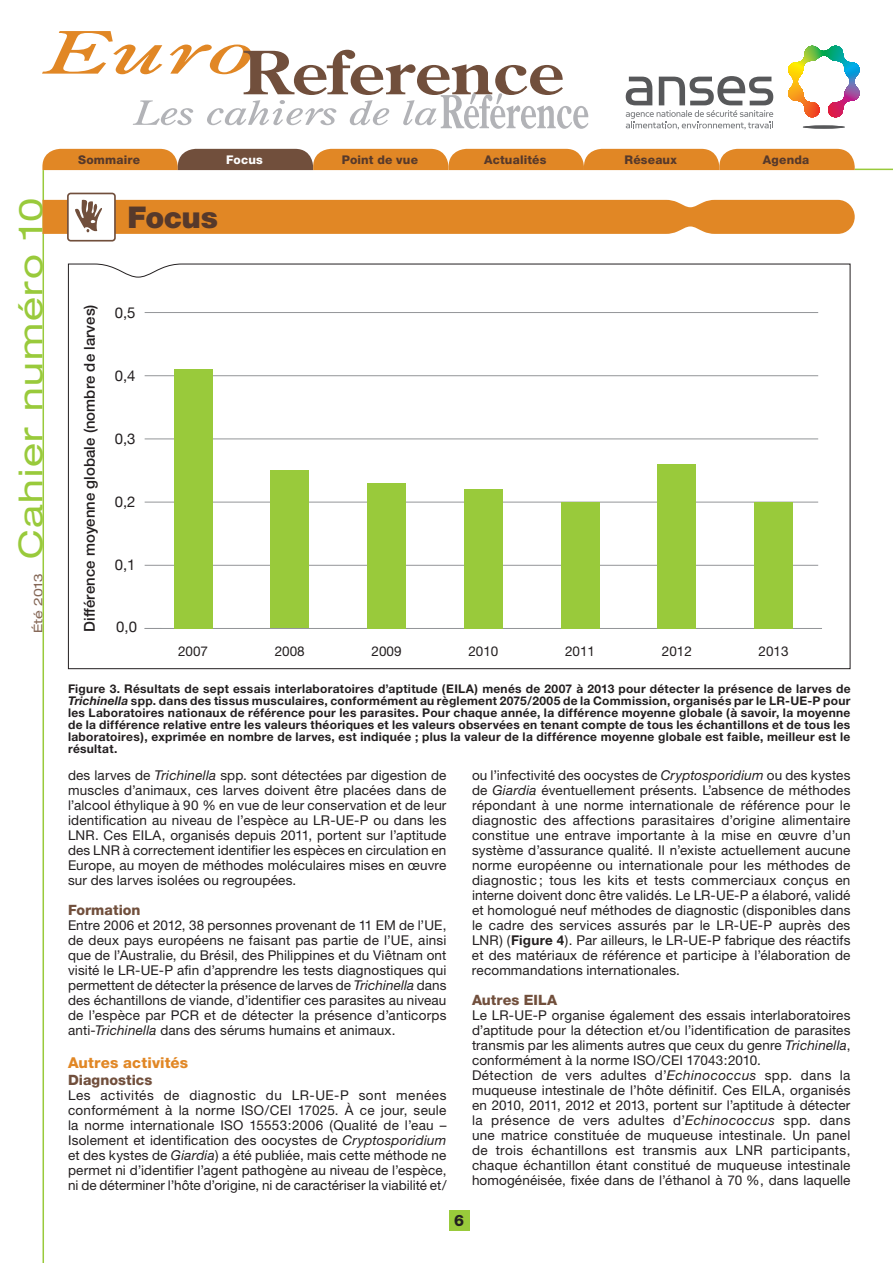
<style>
.page{position:relative;width:893px;height:1263px;background:#fff}
.page>*{position:absolute;margin:0;border:0;box-sizing:border-box;transform-origin:0 0}
.t1{font:expanded 33px "Helvetica Neue";letter-spacing:.05em;color:#99ca3b;scale:1.1 1}
.t2{font:900 30px "Helvetica Neue";letter-spacing:-.02em;color:#56392b}
.t3{font:800 15.75px "Helvetica Neue";color:#231f20}
.t4{font:500 15px "Helvetica Neue";letter-spacing:.005em;color:#231f20}
.t5{font:15px "Helvetica Neue";color:#231f20}
.t6{font:800 15px "Helvetica Neue";letter-spacing:.01em;color:#e18725}
.t7{font:800 14.25px "Helvetica Neue";letter-spacing:.005em;color:#714f3c}
.t8{font:13.5px/15px "Helvetica Neue";letter-spacing:.01em;color:#231f20;text-align:justify}
.t9{font:700 12px/12px "Helvetica Neue";letter-spacing:.025em;color:#231f20;text-align:justify}
.t10{font:800 12px "Helvetica Neue";letter-spacing:.02em;color:#56392b}
.t11{font:expanded 12px "Helvetica Neue";color:#856756;scale:1.1 1}
.t12{font:800 12px "Helvetica Neue";letter-spacing:.015em;color:#fff}
.s1{font-style:italic}
.s2{font-weight:700}
</style>
<div class="page">
<svg style="left:42px;top:31px;width:546px;height:98px"></svg>
<svg style="left:788px;top:45px;width:72px;height:73px"></svg>
<hr style="left:822px;top:82px;width:3px;height:36px;background:#ee1d23">
<svg style="left:803px;top:125px;width:42px;height:4px"></svg>
<svg style="left:626px;top:76px;width:147px;height:54px"></svg>
<div style="left:449px;top:1210px;width:20px;height:21px;background:#99ca3b"></div>
<hr style="left:855px;top:169px;width:38px;height:1px;background:#99ca3b">
<svg style="left:42px;top:149px;width:813px;height:21px;background:#d08332"></svg>
<svg style="left:68px;top:263px;width:783px;height:406px"></svg>
<hr style="left:43px;top:170px;width:1px;height:1093px;background:#99ca3b">
<div style="left:67px;top:193px;width:49px;height:49px;border:2px solid #714f3c;border-radius:3px"></div>
<svg style="left:43px;top:199px;width:812px;height:35px;background:#e19037"></svg>
<p class="t10" style="left:78px;top:153px;width:64px">Sommaire</p>
<p class="t12" style="left:226px;top:153px;width:38px">Focus</p>
<p class="t10" style="left:342px;top:153px;width:78px">Point de vue</p>
<p class="t10" style="left:484px;top:153px;width:64px">Actualités</p>
<p class="t10" style="left:624px;top:153px;width:54px">Réseaux</p>
<p class="t10" style="left:763px;top:153px;width:48px">Agenda</p>
<h1 class="t1" style="left:11px;top:559px;width:330px;rotate:-90deg">Cahier numéro 10</h1>
<h2 class="t2" style="left:128px;top:199px;width:92px">Focus</h2>
<p class="t4" style="left:80px;top:632px;width:329px;rotate:-90deg">Différence moyenne globale (nombre de larves)</p>
<p class="t5" style="left:115px;top:303px;width:22px">0,5</p>
<p class="t5" style="left:115px;top:367px;width:22px">0,4</p>
<p class="t5" style="left:115px;top:430px;width:22px">0,3</p>
<p class="t5" style="left:115px;top:493px;width:22px">0,2</p>
<p class="t5" style="left:115px;top:556px;width:22px">0,1</p>
<p class="t11" style="left:31px;top:633px;width:56px;rotate:-90deg">Été 2013</p>
<p class="t5" style="left:116px;top:618px;width:22px">0,0</p>
<p class="t8" style="left:178px;top:643px;width:32px">2007</p>
<p class="t8" style="left:275px;top:643px;width:32px">2008</p>
<p class="t8" style="left:372px;top:643px;width:32px">2009</p>
<p class="t8" style="left:468px;top:643px;width:32px">2010</p>
<p class="t8" style="left:565px;top:643px;width:32px">2011</p>
<p class="t8" style="left:662px;top:643px;width:32px">2012</p>
<p class="t8" style="left:759px;top:643px;width:32px">2013</p>
<p class="t9" style="left:68px;top:682px;width:784px">Figure 3. Résultats de sept essais interlaboratoires d’aptitude (EILA) menés de 2007 à 2013 pour détecter la présence de larves de <span class="s1">Trichinella</span> spp. dans des tissus musculaires, conformément au règlement 2075/2005 de la Commission, organisés par le LR-UE-P pour les Laboratoires nationaux de référence pour les parasites. Pour chaque année, la différence moyenne globale (à savoir, la moyenne de la différence relative entre les valeurs théoriques et les valeurs observées en tenant compte de tous les échantillons et de tous les laboratoires), exprimée en nombre de larves, est indiquée ; plus la valeur de la différence moyenne globale est faible, meilleur est le résultat.</p>
<p class="t8" style="left:68px;top:767px;width:380px">des larves de <span class="s1">Trichinella</span> spp. sont détectées par digestion de muscles d’animaux, ces larves doivent être placées dans de l’alcool éthylique à 90 % en vue de leur conservation et de leur identification au niveau de l’espèce au LR-UE-P ou dans les LNR. Ces EILA, organisés depuis 2011, portent sur l’aptitude des LNR à correctement identifier les espèces en circulation en Europe, au moyen de méthodes moléculaires mises en œuvre sur des larves isolées ou regroupées.</p>
<p class="t7" style="left:68px;top:901px;width:74px">Formation</p>
<p class="t8" style="left:68px;top:917px;width:380px">Entre 2006 et 2012, 38 personnes provenant de 11 EM de l’UE, de deux pays européens ne faisant pas partie de l’UE, ainsi que de l’Australie, du Brésil, des Philippines et du Viêtnam ont visité le LR-UE-P afin d’apprendre les tests diagnostiques qui permettent de détecter la présence de larves de <span class="s1">Trichinella</span> dans des échantillons de viande, d’identifier ces parasites au niveau de l’espèce par PCR et de détecter la présence d’anticorps anti-<span class="s1">Trichinella</span> dans des sérums humains et animaux.</p>
<p class="t6" style="left:68px;top:1054px;width:122px">Autres activités</p>
<p class="t7" style="left:68px;top:1072px;width:86px">Diagnostics</p>
<p class="t8" style="left:68px;top:1088px;width:380px">Les activités de diagnostic du LR-UE-P sont menées conformément à la norme ISO/CEI 17025. À ce jour, seule la norme internationale ISO 15553:2006 (Qualité de l’eau – Isolement et identification des oocystes de <span class="s1">Cryptosporidium </span>et des kystes de <span class="s1">Giardia</span>) a été publiée, mais cette méthode ne permet ni d’identifier l’agent pathogène au niveau de l’espèce, ni de déterminer l’hôte d’origine, ni de caractériser la viabilité et/</p>
<p class="t8" style="left:472px;top:767px;width:380px">ou l’infectivité des oocystes de <span class="s1">Cryptosporidium</span> ou des kystes de <span class="s1">Giardia</span> éventuellement présents. L’absence de méthodes répondant à une norme internationale de référence pour le diagnostic des affections parasitaires d’origine alimentaire constitue une entrave importante à la mise en œuvre d’un système d’assurance qualité. Il n’existe actuellement aucune norme européenne ou internationale pour les méthodes de diagnostic ; tous les kits et tests commerciaux conçus en interne doivent donc être validés. Le LR-UE-P a élaboré, validé et homologué neuf méthodes de diagnostic (disponibles dans le cadre des services assurés par le LR-UE-P auprès des LNR) (<span class="s2">Figure 4</span>). Par ailleurs, le LR-UE-P fabrique des réactifs et des matériaux de référence et participe à l’élaboration de recommandations internationales.</p>
<p class="t7" style="left:472px;top:991px;width:87px">Autres EILA</p>
<p class="t8" style="left:472px;top:1007px;width:380px;text-align:left">Le LR-UE-P organise également des essais interlaboratoires d’aptitude pour la détection et/ou l’identification de parasites transmis par les aliments autres que ceux du genre <span class="s1">Trichinella</span>, conformément à la norme ISO/CEI 17043:2010.<br>Détection de vers adultes d’<span class="s1">Echinococcus</span> spp. dans la muqueuse intestinale de l’hôte définitif. Ces EILA, organisés en 2010, 2011, 2012 et 2013, portent sur l’aptitude à détecter la présence de vers adultes d’<span class="s1">Echinococcus</span> spp. dans une matrice constituée de muqueuse intestinale. Un panel de trois échantillons est transmis aux LNR participants, chaque échantillon étant constitué de muqueuse intestinale homogénéisée, fixée dans de l’éthanol à 70 %, dans laquelle</p>
<p class="t3" style="left:454px;top:1211px;width:11px">6</p>
</div>
